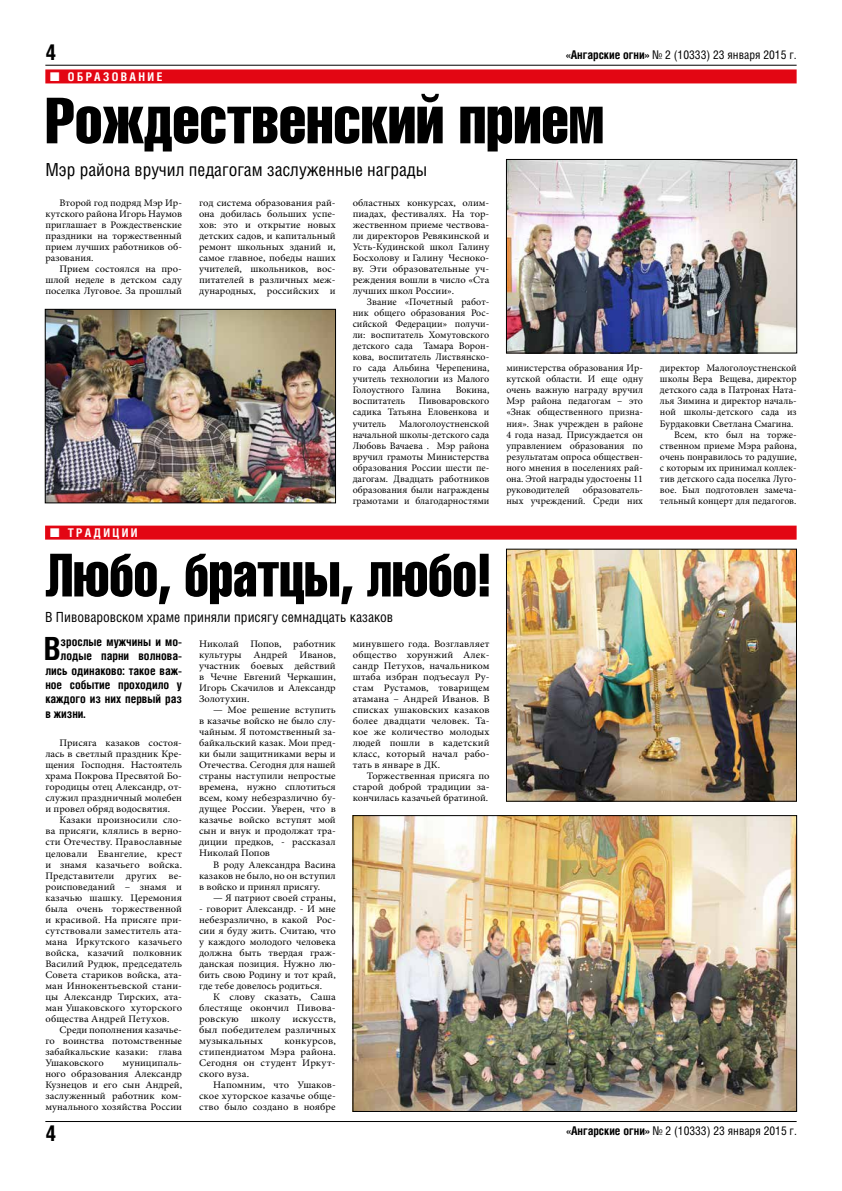
<style>
.page{position:relative;width:842px;height:1191px;background:#fff}
.page>*{position:absolute;margin:0;border:0;box-sizing:border-box;transform-origin:0 0}
.t1{font:64px "Helios Compressed";color:#000}
.t2{font:60px "Helios Compressed";color:#000;scale:.95 1}
.t3{font:700 31.9px "Helios Cond";color:#000}
.t4{font:700 22px "Helios Cond";color:#000}
.t5{font:18px "Helios Cond";color:#000}
.t6{font:14px "Helios Cond";color:#000}
.t7{font:700 12px "Helios Cond";color:#000}
.t8{font:12px "Helios Cond";color:#000}
.t9{font:700 12px "Helios Cond";letter-spacing:.2em;color:#fff}
.t10{font:10px/11px "Minion Pro";color:#000;text-align:justify;scale:1.05 1}
.t11{font:10px/11px "Minion Pro";color:#000;text-align:justify}
.t12{font:10px/11px "Minion Pro";color:#000;text-align:justify;scale:1.07 1}
.t13{font:10px/11px "Minion Pro";color:#000;text-align:justify;scale:1.04 1}
.s1{font-weight:700}
</style>
<div class="page">
<hr style="left:45px;top:65px;width:752px;height:1px;background:#000">
<hr style="left:45px;top:1121px;width:752px;height:1px;background:#000">
<div style="left:45px;top:69px;width:752px;height:14px;background:#e30613"></div>
<img style="left:508px;top:161px;width:287px;height:190px">
<div style="left:506px;top:159px;width:291px;height:194px;border:1px solid #000"></div>
<img style="left:47px;top:311px;width:287px;height:190px">
<div style="left:45px;top:309px;width:291px;height:194px;border:1px solid #000"></div>
<img style="left:508px;top:551px;width:287px;height:248px">
<div style="left:506px;top:549px;width:291px;height:252px;border:1px solid #000"></div>
<img style="left:355px;top:817px;width:440px;height:292px">
<div style="left:353px;top:815px;width:444px;height:296px;border:1px solid #000"></div>
<div style="left:45px;top:525px;width:752px;height:14px;background:#e30613"></div>
<h3 class="t4" style="left:45px;top:39px;width:12px">4</h3>
<p class="t8" style="left:566px;top:48px;width:232px"><span class="s1">«Ангарские огни»</span> № 2 (10333) 23 января 2015 г.</p>
<p class="t9" style="left:68px;top:69px;width:96px">ОБРАЗОВАНИЕ</p>
<h1 class="t1" style="left:45px;top:83px;width:560px">Рождественский прием</h1>
<h3 class="t5" style="left:45px;top:159px;width:383px">Мэр района вручил педагогам заслуженные награды</h3>
<p class="t11" style="left:45px;top:197px;width:138px;text-indent:14px">Второй год подряд Мэр Ир&shy;кутского района Игорь Наумов приглашает в Рождественские праздники на торжественный прием лучших работников об&shy;разования.</p>
<p class="t10" style="left:45px;top:263px;width:132px;text-indent:14px">Прием состоялся на про&shy;шлой неделе в детском саду поселка Луговое. За прошлый</p>
<p class="t10" style="left:199px;top:197px;width:132px">год система образования рай&shy;она добилась больших успе&shy;хов: это и открытие новых детских садов, и капитальный ремонт школьных зданий и, самое главное, победы наших учителей, школьников, вос&shy;питателей в различных меж&shy;дународных, российских и</p>
<p class="t10" style="left:353px;top:197px;width:132px">областных конкурсах, олим&shy;пиадах, фестивалях. На тор&shy;жественном приеме чествова&shy;ли директоров Ревякинской и Усть-Кудинской школ Галину Босхолову и Галину Чесноко&shy;ву. Эти образовательные уч&shy;реждения вошли в число «Ста лучших школ России».</p>
<p class="t11" style="left:353px;top:296px;width:138px;text-indent:14px">Звание «Почетный работ&shy;ник общего образования Рос&shy;сийской Федерации» получи&shy;ли: воспитатель Хомутовского детского сада Тамара Ворон&shy;кова, воспитатель Листвянско&shy;го сада Альбина Черепенина, учитель технологии из Малого Голоустного Галина</p>
<p class="t11" style="left:506px;top:363px;width:138px">министерства образования Ир&shy;кутской области. И еще одну очень важную награду вручил Мэр района педагогам – это «Знак общественного призна&shy;ния». Знак учрежден в районе 4 года назад. Присуждается он управлением образования по результатам опроса обществен&shy;ного мнения в поселениях рай&shy;она. Этой награды удостоены 11 руководителей</p>
<p class="t11" style="left:456px;top:385px;width:35px">Вокина,</p>
<p class="t11" style="left:353px;top:396px;width:138px;text-indent:66px">Пивоваровского садика Татьяна Еловенкова и учитель</p>
<p class="t11" style="left:353px;top:396px;width:54px">воспитатель</p>
<p class="t11" style="left:353px;top:418px;width:138px;text-indent:46px">Малоголоустненской начальной школы-детского сада Любовь Вачаева . Мэр района вручил грамоты Министерства образования России шести пе&shy;дагогам. Двадцать работников образования были награждены грамотами и благодарностями</p>
<p class="t11" style="left:506px;top:484px;width:138px;text-align:right">образователь-<br>ных учреждений. Среди них</p>
<p class="t9" style="left:68px;top:525px;width:71px">ТРАДИЦИИ</p>
<h2 class="t2" style="left:45px;top:540px;width:471px">Любо, братцы, любо!</h2>
<h3 class="t6" style="left:45px;top:608px;width:350px">В Пивоваровском храме приняли присягу семнадцать казаков</h3>
<h3 class="t3" style="left:44px;top:629px;width:18px">В</h3>
<p class="t7" style="left:61px;top:634px;width:123px">зрослые мужчины и мо-</p>
<p class="t7" style="left:61px;top:648px;width:123px">лодые парни волнова-</p>
<p class="t7" style="left:45px;top:663px;width:138px">лись одинаково: такое важ-</p>
<p class="t7" style="left:45px;top:677px;width:138px">ное событие проходило у</p>
<p class="t7" style="left:45px;top:692px;width:138px">каждого из них первый раз</p>
<p class="t7" style="left:45px;top:706px;width:42px">в жизни.</p>
<p class="t10" style="left:45px;top:737px;width:132px;text-indent:14px">Присяга казаков состоя&shy;лась в светлый праздник Кре&shy;щения Господня. Настоятель храма Покрова Пресвятой Бо&shy;городицы отец Александр, от&shy;служил праздничный молебен и провел обряд водосвятия.</p>
<p class="t10" style="left:45px;top:814px;width:132px;text-indent:14px">Казаки произносили сло&shy;ва присяги, клялись в верно&shy;сти Отечеству. Православные целовали Евангелие, крест и знамя казачьего войска.<br>Представители других ве&shy;роисповеданий – знамя и казачью шашку. Церемония была очень торжественной и красивой. На присяге при&shy;сутствовали заместитель ата&shy;мана Иркутского казачьего войска, казачий полковник Василий Рудюк, председатель Совета стариков войска, ата&shy;ман Иннокентьевской стани&shy;цы Александр Тирских, ата&shy;ман Ушаковского хуторского общества Андрей Петухов.</p>
<p class="t10" style="left:45px;top:1024px;width:132px;text-indent:14px">Среди пополнения казачье&shy;го воинства потомственные забайкальские казаки: глава Ушаковского</p>
<p class="t10" style="left:45px;top:1057px;width:132px;text-indent:77px">муниципаль&shy;ного образования Александр Кузнецов и его сын Андрей, заслуженный работник ком&shy;мунального хозяйства России</p>
<p class="t10" style="left:199px;top:638px;width:132px">Николай Попов, работник культуры Андрей Иванов, участник боевых действий в Чечне Евгений Черкашин, Игорь Скачилов и Александр Золотухин.</p>
<p class="t10" style="left:199px;top:704px;width:132px;text-indent:14px">— Мое решение вступить в казачье войско не было слу&shy;чайным. Я потомственный за&shy;байкальский казак. Мои пред&shy;ки были защитниками веры и Отечества. Сегодня для нашей страны наступили непростые времена, нужно сплотиться всем, кому небезразлично бу&shy;дущее России. Уверен, что в казачье войско вступят мой сын и внук и продолжат тра&shy;диции предков, - рассказал Николай Попов</p>
<p class="t13" style="left:199px;top:859px;width:133px;text-indent:14px">В роду Александра Васина казаков не было, но он вступил в войско и принял присягу.</p>
<p class="t10" style="left:213px;top:892px;width:118px">— Я патриот своей страны,</p>
<p class="t10" style="left:199px;top:903px;width:132px">- говорит Александр. - И мне небезразлично, в какой Рос&shy;сии я буду жить. Считаю, что у каждого молодого человека должна быть твердая граж&shy;данская позиция. Нужно лю&shy;бить свою Родину и тот край, где тебе довелось родиться.</p>
<p class="t12" style="left:199px;top:991px;width:129px;text-indent:14px">К слову сказать, Саша блестяще окончил Пивова&shy;ровскую школу искусств, был победителем различных музыкальных</p>
<p class="t12" style="left:199px;top:1035px;width:129px;text-indent:85px">конкурсов, стипендиатом Мэра района.<br>Сегодня он студент Иркут&shy;ского вуза.</p>
<p class="t10" style="left:199px;top:1079px;width:132px;text-indent:14px">Напомним, что Ушаков&shy;ское хуторское казачье обще&shy;ство было создано в ноябре</p>
<p class="t10" style="left:353px;top:638px;width:132px">минувшего года. Возглавляет общество хорунжий Алек&shy;сандр Петухов, начальником штаба избран подъесаул Ру&shy;стам Рустамов, товарищем атамана – Андрей Иванов. В списках ушаковских казаков более двадцати человек. Та&shy;кое же количество молодых людей пошли в кадетский класс, который начал рабо&shy;тать в январе в ДК.</p>
<p class="t10" style="left:353px;top:770px;width:132px;text-indent:14px">Торжественная присяга по старой доброй традиции за&shy;кончилась казачьей братиной.</p>
<p class="t11" style="left:660px;top:363px;width:138px">директор Малоголоустненской</p>
<p class="t11" style="left:660px;top:374px;width:138px">школы Вера Вещева, директор</p>
<p class="t11" style="left:660px;top:385px;width:138px">детского сада в Патронах Ната-</p>
<p class="t11" style="left:660px;top:396px;width:138px">лья Зимина и директор началь-</p>
<p class="t11" style="left:660px;top:407px;width:138px">ной школы-детского сада из</p>
<p class="t11" style="left:660px;top:418px;width:135px">Бурдаковки Светлана Смагина.</p>
<p class="t11" style="left:674px;top:429px;width:124px">Всем, кто был на торже-</p>
<p class="t11" style="left:660px;top:440px;width:138px">ственном приеме Мэра района,</p>
<p class="t11" style="left:660px;top:451px;width:138px">очень понравилось то радушие,</p>
<p class="t11" style="left:660px;top:462px;width:138px">с которым их принимал коллек-</p>
<p class="t11" style="left:660px;top:473px;width:138px">тив детского сада поселка Луго-</p>
<p class="t11" style="left:660px;top:484px;width:138px">вое. Был подготовлен замеча-</p>
<p class="t11" style="left:660px;top:495px;width:138px">тельный концерт для педагогов.</p>
<h3 class="t4" style="left:45px;top:1120px;width:12px">4</h3>
<p class="t8" style="left:566px;top:1123px;width:232px"><span class="s1">«Ангарские огни»</span> № 2 (10333) 23 января 2015 г.</p>
</div>
